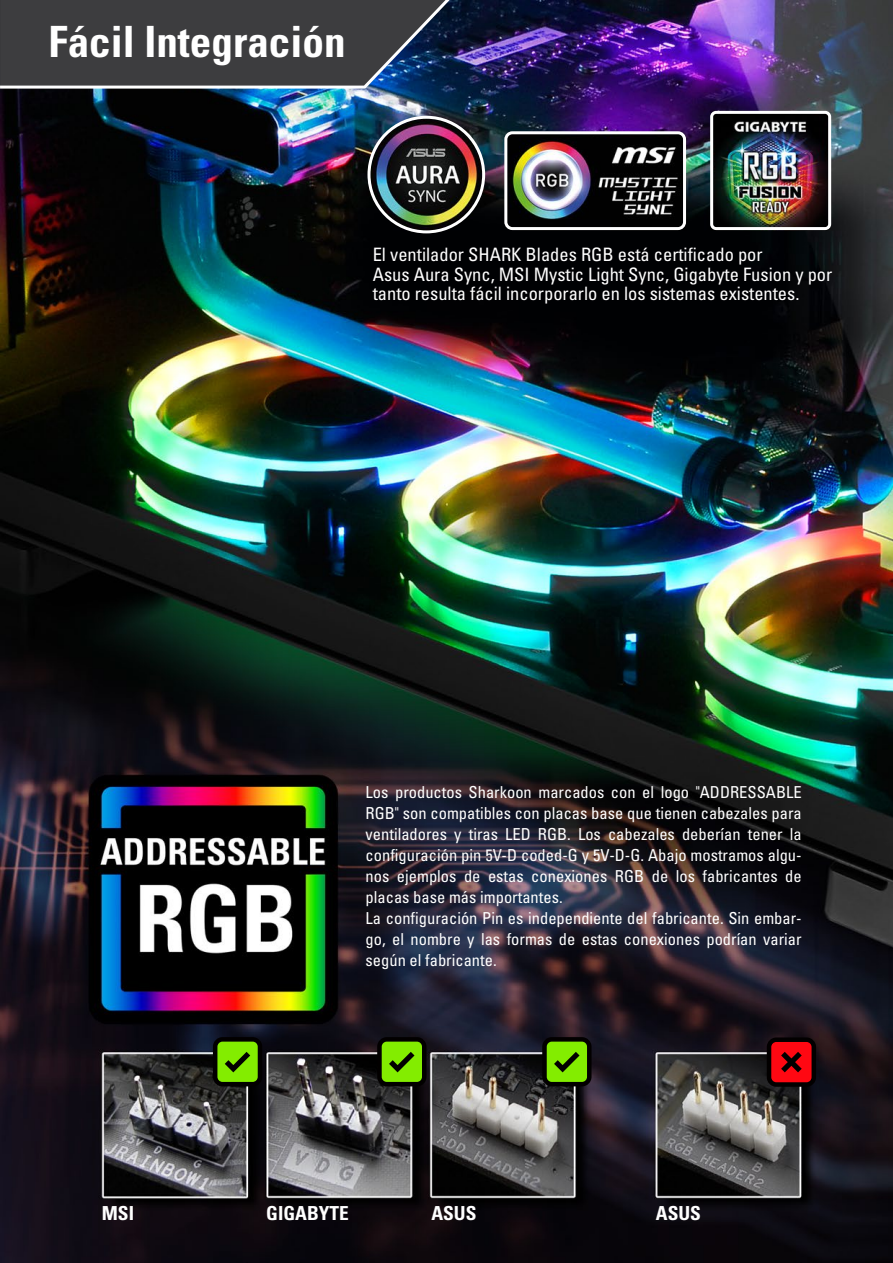
<style>
.page{position:relative;width:893px;height:1263px;background:#fff}
.page>*{position:absolute;margin:0;border:0;box-sizing:border-box;transform-origin:0 0}
.t1{font:700 condensed 43.05px "Univers";color:#fff}
.t2{font:700 condensed 19.35px "Univers";color:#fff}
.t3{font:condensed 18.45px/19.5px "Univers";color:#fff}
.t4{font:condensed 16.5px/21px "Univers";color:#fff}
</style>
<div class="page">
<img style="left:0;top:0;width:893px;height:1263px">
<div style="left:367px;top:116px;width:118px;height:117px;border:3px solid #fff;border-radius:50%"></div>
<div style="left:504px;top:131px;width:182px;height:99px;border:3px solid #fff;border-radius:7px"></div>
<div style="left:710px;top:111px;width:121px;height:119px;border:3px solid #fff;border-radius:4px"></div>
<svg style="left:0;top:0;width:450px;height:89px;background:#3f4249"></svg>
<svg style="left:767px;top:1037px;width:49px;height:50px;background:#91050b"></svg>
<svg style="left:213px;top:1037px;width:49px;height:49px;background:#4f8e00"></svg>
<svg style="left:377px;top:1037px;width:49px;height:49px;background:#508e00"></svg>
<svg style="left:542px;top:1037px;width:49px;height:49px;background:#508f01"></svg>
<h1 class="t1" style="left:49px;top:15px;width:299px">Fácil Integración</h1>
<p class="t3" style="left:373px;top:244px;width:461px">El ventilador SHARK Blades RGB está certificado por<br>Asus Aura Sync, MSI Mystic Light Sync, Gigabyte Fusion y por tanto resulta fácil incorporarlo en los sistemas existentes.</p>
<p class="t4" style="left:366px;top:782px;width:438px">Los productos Sharkoon marcados con el logo "ADDRESSABLE RGB" son compatibles con placas base que tienen cabezales para ventiladores y tiras LED RGB. Los cabezales deberían tener la configuración pin 5V-D coded-G y 5V-D-G. Abajo mostramos algu&shy;nos ejemplos de estas conexiones RGB de los fabricantes de placas base más importantes.<br>La configuración Pin es independiente del fabricante. Sin embar&shy;go, el nombre y las formas de estas conexiones podrían variar según el fabricante.</p>
<p class="t2" style="left:102px;top:1201px;width:34px">MSI</p>
<p class="t2" style="left:266px;top:1201px;width:84px">GIGABYTE</p>
<p class="t2" style="left:431px;top:1201px;width:47px">ASUS</p>
<p class="t2" style="left:656px;top:1201px;width:47px">ASUS</p>
</div>
